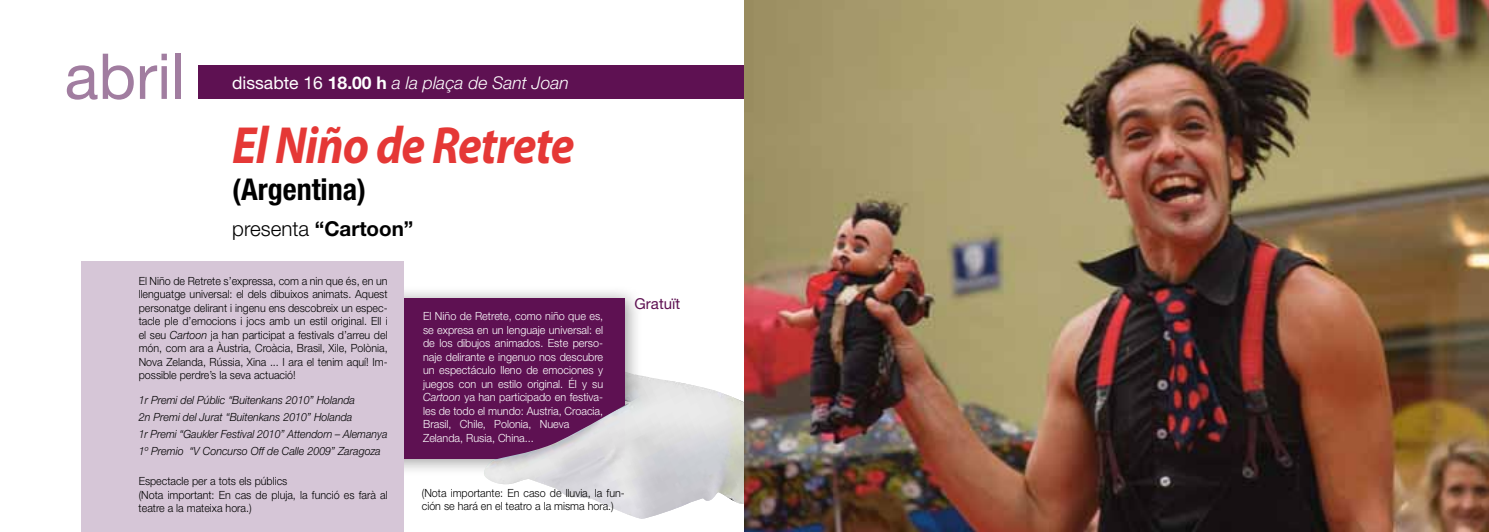
<style>
.page{position:relative;width:1489px;height:532px;background:#fff}
.page>*{position:absolute;margin:0;border:0;box-sizing:border-box;transform-origin:0 0}
.t1{font:63.25px "Helvetica Neue LT Std";color:#a17da0}
.t2{font:italic 700 52.5px "Myriad Pro";letter-spacing:-.02em;color:#e53836;scale:.9 1}
.t3{font:700 condensed 30px "Helvetica Neue LT Std";color:#000}
.t4{font:700 20.5px "Helvetica Neue LT Std";color:#000}
.t5{font:italic 300 17.5px "Helvetica Neue LT Std";color:#fff}
.t6{font:15px "Helvetica Neue LT Std";color:#5e1152}
.t7{font:300 11.25px/13.5px "Helvetica Neue LT Std";color:#000;scale:.95 1}
.t8{font:300 11.25px/13.5px "Helvetica Neue LT Std";color:#fff;scale:.96 1}
.t9{font:italic 300 11.25px/17px "Helvetica Neue LT Std";color:#000;scale:.95 1}
.s1{font-weight:400;font-style:normal}
.s2{font-weight:700;font-style:normal}
.s3{font-weight:300}
.s4{font-style:italic}
</style>
<div class="page">
<div style="left:354px;top:284px;width:288px;height:191px;background:#000;opacity:.4"></div>
<div style="left:368px;top:298px;width:257px;height:160px;background:#5e1152"></div>
<img style="left:480px;top:380px;width:264px;height:138px">
<div style="left:81px;top:261px;width:323px;height:270px;background:#d6c6d7"></div>
<div style="left:198px;top:65px;width:546px;height:33px;background:#5e1152"></div>
<img style="left:744px;top:0;width:744px;height:531px">
<h1 class="t1" style="left:64px;top:39px;width:122px">abril</h1>
<h3 class="t5" style="left:232px;top:72px;width:338px"><span class="s1">dissabte 16</span> <span class="s2">18.00 h</span> a la plaça de Sant Joan</h3>
<h2 class="t2" style="left:232px;top:111px;width:382px">El Niño de Retrete</h2>
<h3 class="t3" style="left:232px;top:171px;width:135px">(Argentina)</h3>
<h3 class="t4" style="left:232px;top:216px;width:183px"><span class="s3">presenta</span> “Cartoon”</h3>
<p class="t7" style="left:139px;top:274px;width:264px;text-align:justify">El Niño de Retrete s’expressa, com a nin que és, en un llenguatge universal: el dels dibuixos animats. Aquest personatge delirant i ingenu ens descobreix un espec&shy;tacle ple d’emocions i jocs amb un estil original. Ell i el seu <span class="s4">Cartoon</span> ja han participat a festivals d’arreu del món, com ara a Àustria, Croàcia, Brasil, Xile, Polònia, Nova Zelanda, Rússia, Xina ... I ara el tenim aquí! Im&shy;possible perdre’s la seva actuació!</p>
<p class="t9" style="left:139px;top:391px;width:263px">1r Premi del Públic “Buitenkans 2010” Holanda<br>2n Premi del Jurat “Buitenkans 2010” Holanda<br>1r Premi “Gaukler Festival 2010” Attendorn – Alemanya 1º Premio “V Concurso Off de Calle 2009” Zaragoza</p>
<p class="t8" style="left:423px;top:309px;width:189px">El Niño de Retrete, como niño que es, se expresa en un lenguaje universal: el de los dibujos animados. Este perso&shy;naje delirante e ingenuo nos descubre un espectáculo lleno de emociones y juegos con un estilo original. Él y su <span class="s4">Cartoon</span> ya han participado en festiva&shy;les de todo el mundo: Austria, Croacia, Brasil, Chile, Polonia, Nueva Zelanda, Rusia, China...</p>
<p class="t7" style="left:139px;top:474px;width:264px">Espectacle per a tots els públics<br>(Nota important: En cas de pluja, la funció es farà al teatre a la mateixa hora.)</p>
<p class="t7" style="left:422px;top:485px;width:215px">(Nota importante: En caso de lluvia, la fun&shy;ción se hará en el teatro a la misma hora.)</p>
<h3 class="t6" style="left:634px;top:294px;width:47px">Gratuït</h3>
</div>
